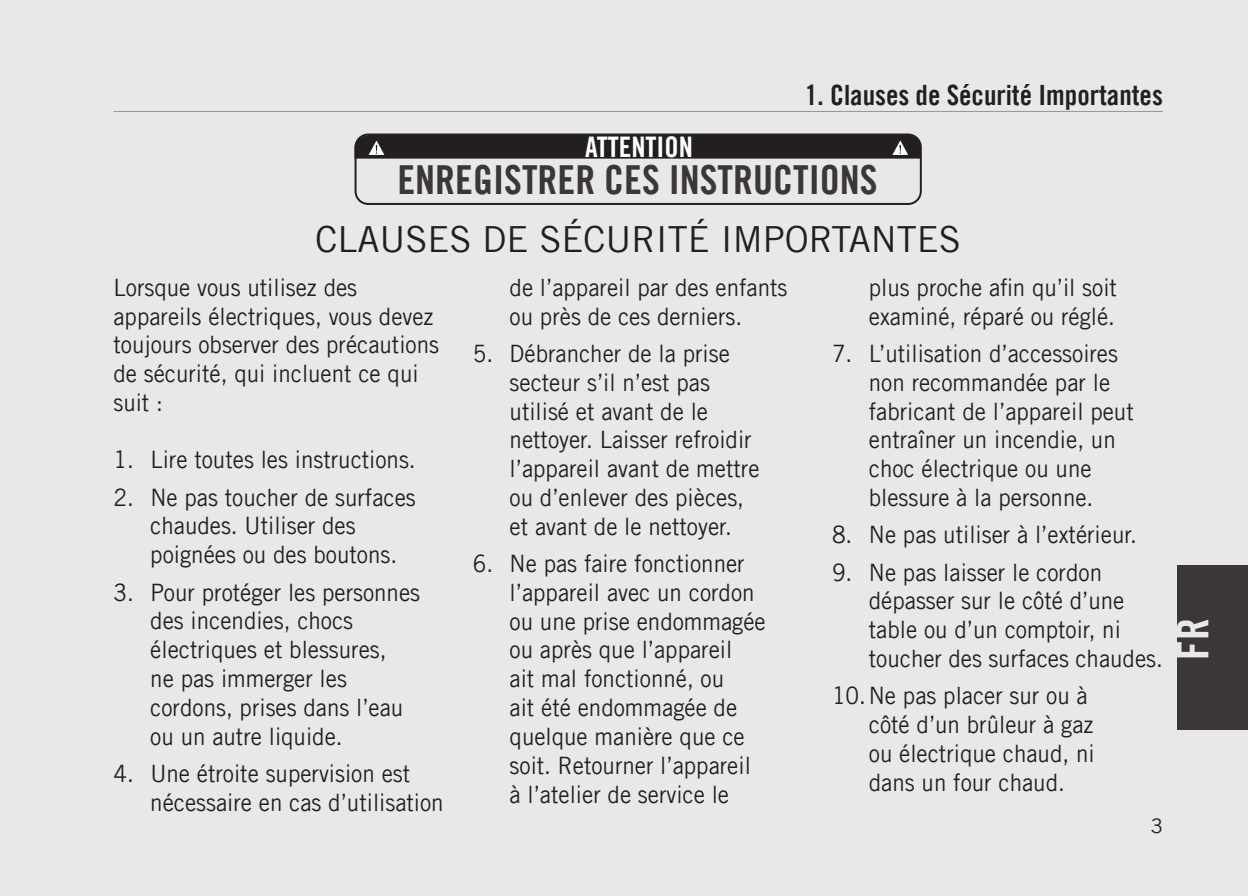
<style>
.page{position:relative;width:1248px;height:896px;background:#fff}
.page>*{position:absolute;margin:0;border:0;box-sizing:border-box;transform-origin:0 0}
.t1{font:44px "Trade Gothic LT Bold Cond Twenty";color:#e9e8e8}
.t2{font:40px "Trade Gothic LT Bold Cond Twenty";color:#3b3738}
.t3{font:36px "Trade Gothic LT";color:#241f1f}
.t4{font:28.4px "Trade Gothic LT Bold Cond Twenty";color:#fff}
.t5{font:28px "Trade Gothic LT Bold Cond Twenty";color:#241f1f}
.t6{font:24px/28.8px "Trade Gothic LT";color:#241f1f;scale:.93 1}
.t7{font:20px "Trade Gothic LT";color:#241f1f}
</style>
<div class="page">
<div style="left:28px;top:0;width:1219px;height:896px;background:#e9e8e8"></div>
<div style="left:1176px;top:565px;width:71px;height:165px;background:#3b3738"></div>
<div style="left:0;top:0;width:28px;height:896px;background:#e9e8e8"></div>
<hr style="left:113px;top:111px;width:1049px;height:1px;background:#969698">
<div style="left:354px;top:133px;width:567px;height:72px;border:2px solid #241f1f;border-radius:13px"></div>
<svg style="left:354px;top:133px;width:567px;height:27px;background:#353131"></svg>
<p class="t5" style="left:805px;top:78px;width:359px">1. Clauses de Sécurité Importantes</p>
<p class="t4" style="left:585px;top:129px;width:109px">ATTENTION</p>
<h2 class="t2" style="left:397px;top:155px;width:481px">ENREGISTRER CES INSTRUCTIONS</h2>
<h3 class="t3" style="left:315px;top:217px;width:646px">CLAUSES DE SÉCURITÉ IMPORTANTES</h3>
<p class="t6" style="left:113px;top:272px;width:351px">Lorsque vous utilisez des appareils électriques, vous devez toujours observer des précautions de sécurité, qui incluent ce qui suit :</p>
<p class="t6" style="left:113px;top:445px;width:326px">1. Lire toutes les instructions.</p>
<p class="t6" style="left:150px;top:482px;width:287px;text-indent:-37px">2. Ne pas toucher de surfaces chaudes. Utiliser des poignées ou des boutons.</p>
<p class="t6" style="left:150px;top:577px;width:291px;text-indent:-37px">3. Pour protéger les personnes des incendies, chocs électriques et blessures,<br>ne pas immerger les cordons, prises dans l’eau ou un autre liquide.</p>
<p class="t6" style="left:150px;top:758px;width:317px;text-indent:-37px">4. Une étroite supervision est nécessaire en cas d’utilisation</p>
<p class="t6" style="left:509px;top:272px;width:300px">de l’appareil par des enfants ou près de ces derniers.</p>
<p class="t6" style="left:509px;top:339px;width:270px;text-indent:-37px">5. Débrancher de la prise secteur s’il n’est pas utilisé et avant de le nettoyer. Laisser refroidir l’appareil avant de mettre ou d’enlever des pièces, et avant de le nettoyer.</p>
<p class="t6" style="left:509px;top:549px;width:277px;text-indent:-37px">6. Ne pas faire fonctionner l’appareil avec un cordon ou une prise endommagée ou après que l’appareil<br>ait mal fonctionné, ou<br>ait été endommagée de quelque manière que ce soit. Retourner l’appareil à l’atelier de service le</p>
<p class="t6" style="left:868px;top:272px;width:268px">plus proche afin qu’il soit examiné, réparé ou réglé.</p>
<p class="t6" style="left:868px;top:339px;width:286px;text-indent:-37px">7. L’utilisation d’accessoires non recommandée par le fabricant de l’appareil peut entraîner un incendie, un choc électrique ou une blessure à la personne.</p>
<p class="t6" style="left:831px;top:520px;width:329px">8. Ne pas utiliser à l’extérieur.</p>
<p class="t6" style="left:868px;top:557px;width:317px;text-indent:-37px">9. Ne pas laisser le cordon dépasser sur le côté d’une table ou d’un comptoir, ni toucher des surfaces chaudes.</p>
<p class="t6" style="left:868px;top:681px;width:244px;text-indent:-37px">10.Ne pas placer sur ou à côté d’un brûleur à gaz ou électrique chaud, ni dans un four chaud.</p>
<p class="t7" style="left:1150px;top:814px;width:14px">3</p>
<h1 class="t1" style="left:1165px;top:660px;width:43px;rotate:-90deg">FR</h1>
</div>
